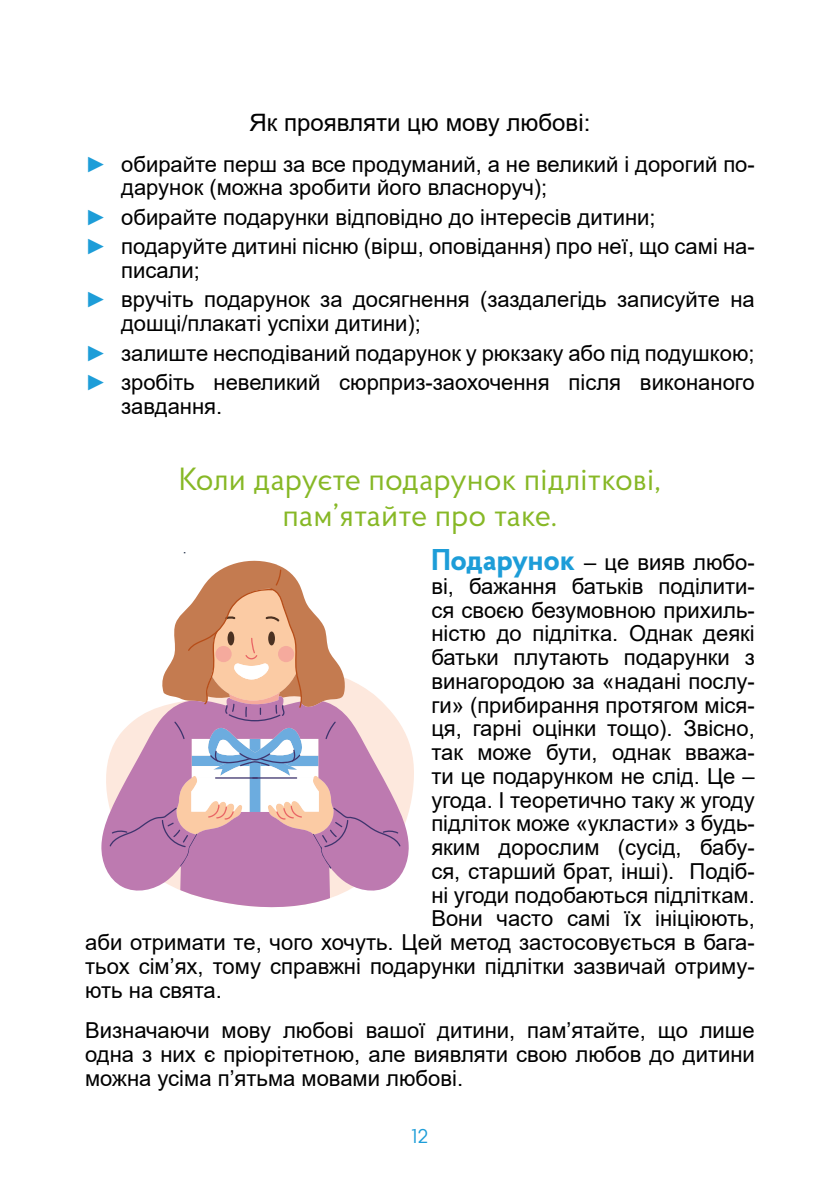
<style>
.page{position:relative;width:840px;height:1191px;background:#fff}
.page>*{position:absolute;margin:0;border:0;box-sizing:border-box;transform-origin:0 0}
.t1{font:32px/36px "Proba Pro";color:#87b826;text-align:center}
.t2{font:24px "Arial";color:#000}
.t3{font:22px/29.4px "Arial";color:#000}
.t4{font:20px "Proba Pro";color:#1d9dd8}
.s1{font-weight:700;color:#1d9dd8}
.s2{font-family:"Proba Pro";font-weight:700;font-size:30px;color:#1d9dd8}
</style>
<div class="page">
<svg style="left:101px;top:724px;width:308px;height:152px"></svg>
<svg style="left:109px;top:560px;width:291px;height:348px"></svg>
<p class="t2" style="left:249px;top:106px;width:342px">Як проявляти цю мову любові:</p>
<p class="t3" style="left:121px;top:152px;width:634px;line-height:23.8px;text-indent:-36px"><span class="s1">►</span> обирайте перш за все продуманий, а не великий і дорогий по&shy;дарунок (можна зробити його власноруч);</p>
<p class="t3" style="left:85px;top:202px;width:670px"><span class="s1">►</span> обирайте подарунки відповідно до інтересів дитини;<br><span class="s1">►</span> подаруйте дитині пісню (вірш, оповідання) про неї, що самі на-</p>
<p class="t3" style="left:85px;top:255px;width:670px;text-indent:36px">писали;<br><span class="s1">►</span> вручіть подарунок за досягнення (заздалегідь записуйте на</p>
<p class="t3" style="left:85px;top:308px;width:670px;text-indent:36px">дошці/плакаті успіхи дитини);<br><span class="s1">►</span> залиште несподіваний подарунок у рюкзаку або під подушкою; <span class="s1">►</span> зробіть невеликий сюрприз-заохочення після виконаного</p>
<p class="t3" style="left:121px;top:391px;width:103px">завдання.</p>
<h1 class="t1" style="left:179px;top:460px;width:483px">Коли даруєте подарунок підліткові, пам’ятайте про таке.</h1>
<p class="t3" style="left:431px;top:547px;width:325px"><span class="s2">Подарунок</span> – це вияв любо-</p>
<p class="t3" style="left:431px;top:571px;width:325px">ві, бажання батьків поділити-</p>
<p class="t3" style="left:431px;top:595px;width:325px">ся своєю безумовною прихиль-</p>
<p class="t3" style="left:431px;top:619px;width:325px">ністю до підлітка. Однак деякі</p>
<p class="t3" style="left:431px;top:642px;width:325px">батьки плутають подарунки з</p>
<p class="t3" style="left:431px;top:666px;width:325px">винагородою за «надані послу-</p>
<p class="t3" style="left:431px;top:690px;width:325px">ги» (прибирання протягом міся-</p>
<p class="t3" style="left:431px;top:714px;width:325px">ця, гарні оцінки тощо). Звісно,</p>
<p class="t3" style="left:431px;top:737px;width:325px">так може бути, однак вважа-</p>
<p class="t3" style="left:431px;top:761px;width:325px">ти це подарунком не слід. Це –</p>
<p class="t3" style="left:431px;top:785px;width:325px">угода. І теоретично таку ж угоду</p>
<p class="t3" style="left:431px;top:808px;width:325px">підліток може «укласти» з будь-</p>
<p class="t3" style="left:431px;top:832px;width:325px">яким дорослим (сусід, бабу-</p>
<p class="t3" style="left:431px;top:856px;width:325px">ся, старший брат, інші). Подіб-</p>
<p class="t3" style="left:431px;top:880px;width:325px">ні угоди подобаються підліткам.</p>
<p class="t3" style="left:431px;top:903px;width:325px">Вони часто самі їх ініціюють,</p>
<p class="t3" style="left:85px;top:927px;width:670px">аби отримати те, чого хочуть. Цей метод застосовується в бага-</p>
<p class="t3" style="left:85px;top:951px;width:670px">тьох сім’ях, тому справжні подарунки підлітки зазвичай отриму-</p>
<p class="t3" style="left:85px;top:975px;width:138px">ють на свята.</p>
<p class="t3" style="left:85px;top:1018px;width:670px;line-height:23.8px;text-align:justify">Визначаючи мову любові вашої дитини, пам’ятайте, що лише одна з них є пріорітетною, але виявляти свою любов до дитини можна усіма п’ятьма мовами любові.</p>
<p class="t4" style="left:411px;top:1123px;width:18px">12</p>
</div>
